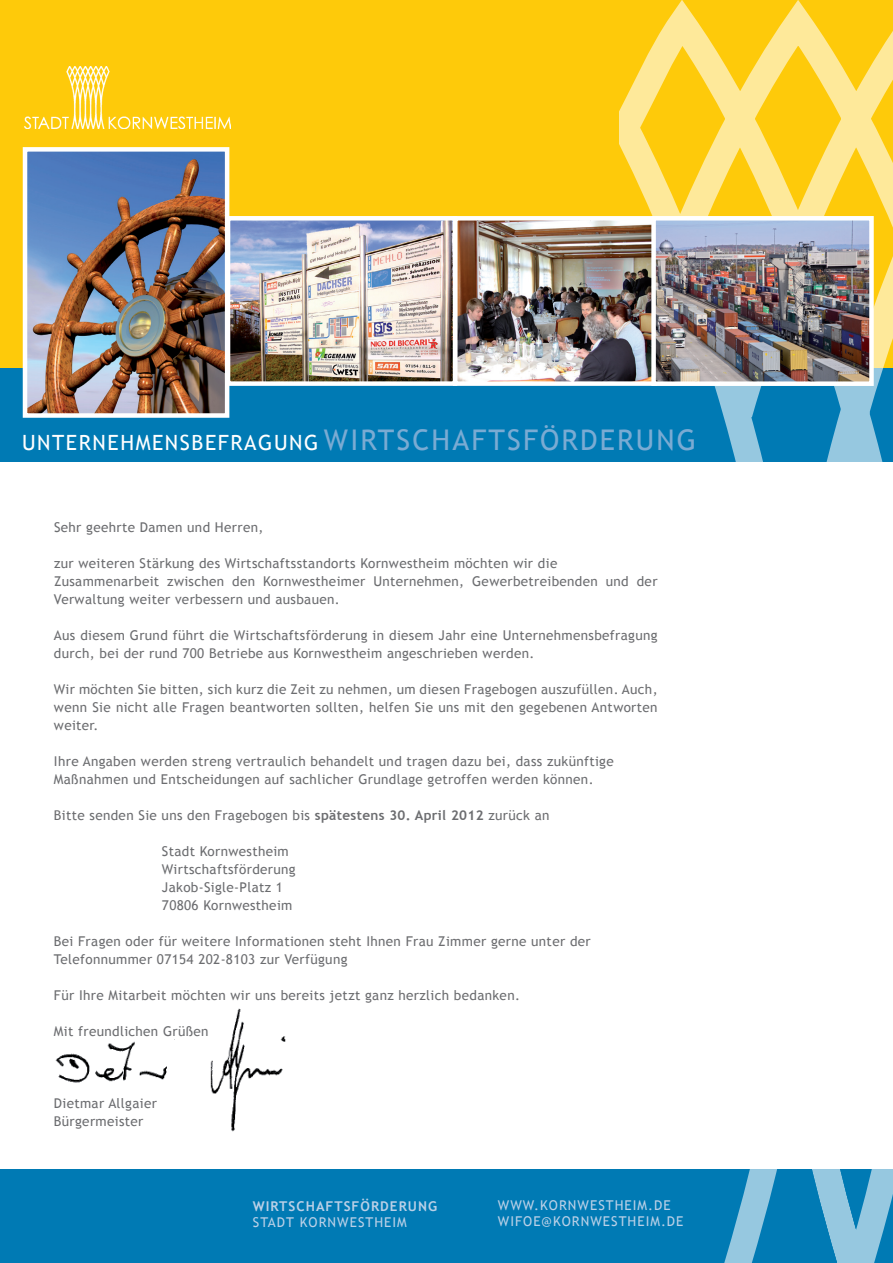
<style>
.page{position:relative;width:893px;height:1263px;background:#fff}
.page>*{position:absolute;margin:0;border:0;box-sizing:border-box;transform-origin:0 0}
.t1{font:21px "Trebuchet MS";letter-spacing:.075em;color:#fff}
.t2{font:13.5px/18px "Trebuchet MS";letter-spacing:.025em;color:#6c6d70}
.t3{font:13.5px/16.2px "Trebuchet MS";letter-spacing:.075em;color:#bad0e7}
.t4{font:700 13.5px "Trebuchet MS";letter-spacing:.075em;color:#bad0e7}
.s1{font-size:28.5px;color:#7aabd3}
.s2{font-weight:700}
</style>
<div class="page">
<img style="left:55px;top:1008px;width:231px;height:124px">
<div style="left:0;top:0;width:893px;height:368px;background:#feca0a"></div>
<div style="left:0;top:368px;width:893px;height:93px;background:#007ab4"></div>
<div style="left:0;top:1170px;width:893px;height:93px;background:#007ab4"></div>
<img style="left:24px;top:67px;width:206px;height:62px">
<img style="left:28px;top:152px;width:196px;height:261px">
<div style="left:23px;top:147px;width:206px;height:271px;border:4px solid #fff"></div>
<img style="left:231px;top:221px;width:388px;height:160px">
<div style="left:453px;top:216px;width:204px;height:170px;border:4px solid #fff"></div>
<div style="left:226px;top:216px;width:231px;height:170px;border:4px solid #fff"></div>
<svg style="left:619px;top:0;width:274px;height:1263px"></svg>
<svg style="left:852px;top:1260px;width:5px;height:3px"></svg>
<img style="left:656px;top:221px;width:213px;height:160px">
<div style="left:651px;top:216px;width:223px;height:170px;border:4px solid #fff"></div>
<h1 class="t1" style="left:22px;top:430px;width:675px">Unternehmensbefragung <span class="s1">Wirtschaftsförderung</span></h1>
<p class="t2" style="left:54px;top:519px;width:211px">Sehr geehrte Damen und Herren,</p>
<p class="t2" style="left:54px;top:555px;width:605px">zur weiteren Stärkung des Wirtschaftsstandorts Kornwestheim möchten wir die<br>Zusammenarbeit zwischen den Kornwestheimer Unternehmen, Gewerbetreibenden und der<br>Verwaltung weiter verbessern und ausbauen.</p>
<p class="t2" style="left:54px;top:627px;width:605px">Aus diesem Grund führt die Wirtschaftsförderung in diesem Jahr eine Unternehmensbefragung durch, bei der rund 700 Betriebe aus Kornwestheim angeschrieben werden.</p>
<p class="t2" style="left:54px;top:681px;width:605px;text-align:justify">Wir möchten Sie bitten, sich kurz die Zeit zu nehmen, um diesen Fragebogen auszufüllen. Auch, wenn Sie nicht alle Fragen beantworten sollten, helfen Sie uns mit den gegebenen Antworten weiter.</p>
<p class="t2" style="left:54px;top:753px;width:561px">I hre Angaben werden streng vertraulich behandelt und tragen dazu bei, dass zukünftige<br>Maßnahmen und Entscheidungen auf sachlicher Grundlage getroffen werden können.</p>
<p class="t2" style="left:54px;top:807px;width:497px">Bitte senden Sie uns den Fragebogen bis <span class="s2">SPÄTESTENS 30. APRIL 2012</span> zurück an</p>
<p class="t2" style="left:54px;top:843px;width:39px">S</p>
<p class="t2" style="left:162px;top:843px;width:135px;text-indent:7px">tadt Kornwestheim<br>Wirtschaftsförderung<br>Jakob-Sigle-Platz 1<br>70806 Kornwestheim</p>
<p class="t2" style="left:54px;top:933px;width:538px">Bei Fragen oder für weitere I nformationen steht I hnen Frau Zimmer gerne unter der<br>Telefonnummer 07154 202-8103 zur Verfügung</p>
<p class="t2" style="left:54px;top:987px;width:467px">Für I hre Mitarbeit möchten wir uns bereits jetzt ganz herzlich bedanken.</p>
<p class="t2" style="left:54px;top:1023px;width:156px">Mit freundlichen Grüßen</p>
<p class="t2" style="left:54px;top:1095px;width:105px">Dietmar Allgaier<br>Bürgermeister</p>
<p class="t4" style="left:253px;top:1198px;width:186px">WIRTSCHAFTSFÖRDERUNG</p>
<p class="t3" style="left:253px;top:1214px;width:155px">stadt kornwestheim</p>
<p class="t3" style="left:498px;top:1197px;width:187px;text-indent:36px">.kornwestheim.de wifoe@kornwestheim.de</p>
<p class="t3" style="left:498px;top:1197px;width:14px">www</p>
</div>
